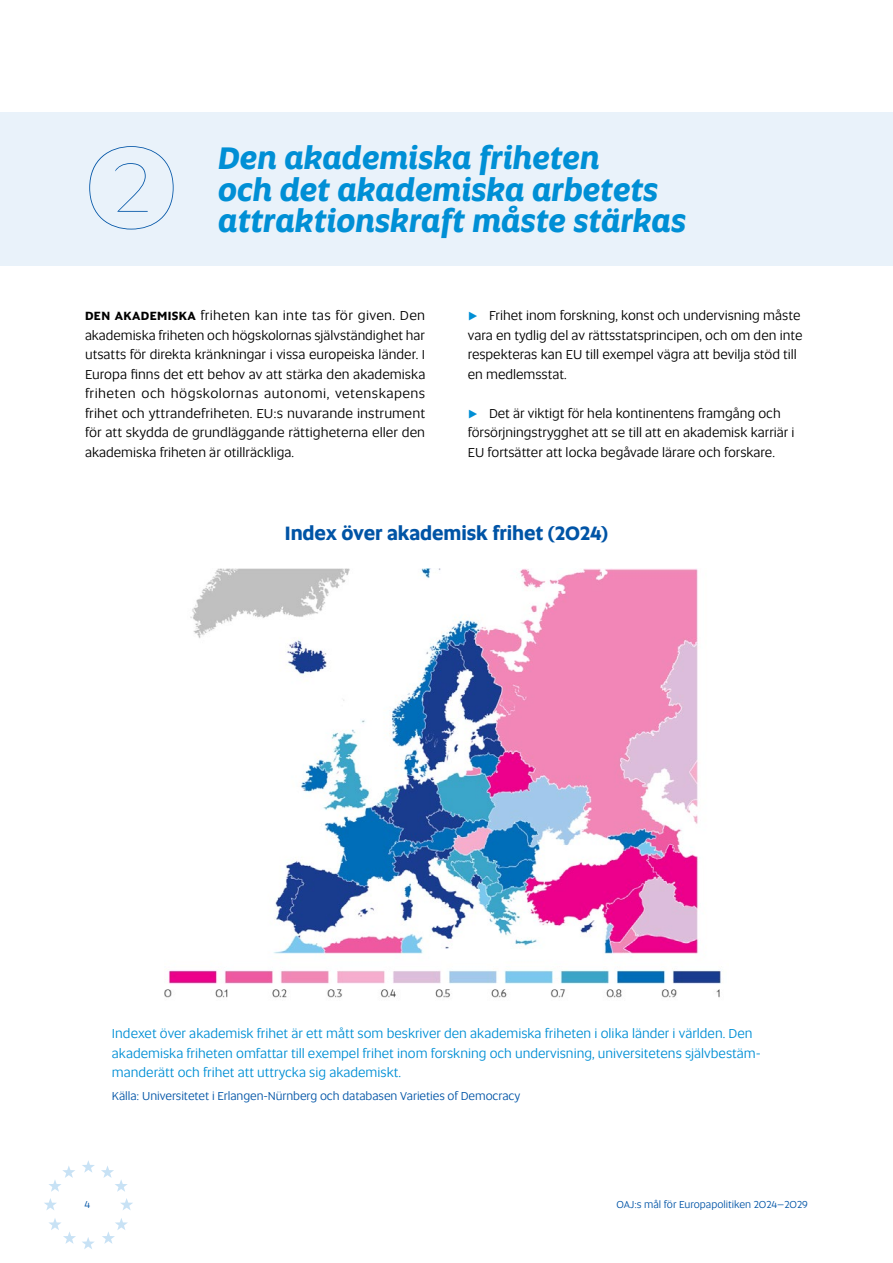
<style>
.page{position:relative;width:893px;height:1263px;background:#fff}
.page>*{position:absolute;margin:0;border:0;box-sizing:border-box;transform-origin:0 0}
.t1{font:100 105px "Altis";color:#0054a6}
.t2{font:italic 700 31.5px/31.5px "Altis";letter-spacing:-.005em;color:#008fd5}
.t3{font:700 19.5px "Altis";letter-spacing:-.005em;color:#0054a6}
.t4{font:13.5px/19.5px "Altis";color:#000}
.t5{font:13.5px/19.5px "Altis";color:#008fd5}
.t6{font:12px "Altis";letter-spacing:-.005em;color:#0054a6}
.t7{font:10.5px "Altis";color:#0054a6}
.s1{font-weight:700;font-size:12px}
.s2{font-weight:700;color:#008fd5}
</style>
<div class="page">
<svg style="left:82px;top:1160px;width:13px;height:13px"></svg>
<svg style="left:101px;top:1166px;width:27px;height:26px"></svg>
<svg style="left:49px;top:1166px;width:26px;height:26px"></svg>
<svg style="left:120px;top:1198px;width:13px;height:12px"></svg>
<svg style="left:44px;top:1198px;width:13px;height:12px"></svg>
<svg style="left:102px;top:1218px;width:26px;height:26px"></svg>
<svg style="left:49px;top:1218px;width:27px;height:26px"></svg>
<svg style="left:82px;top:1237px;width:13px;height:12px"></svg>
<div style="left:0;top:113px;width:893px;height:153px;background:#e9f2fa"></div>
<img style="left:165px;top:569px;width:556px;height:429px">
<h1 class="t1" style="left:85px;top:121px;width:96px">②</h1>
<h2 class="t2" style="left:218px;top:141px;width:469px">Den akademiska friheten<br>och det akademiska arbetets attraktionskraft måste stärkas</h2>
<p class="t4" style="left:85px;top:305px;width:342px;text-align:justify"><span class="s1">DEN AKADEMISKA</span> friheten kan inte tas för given. Den akademiska friheten och högskolornas självständighet har utsatts för direkta kränkningar i vissa europeiska länder. I Europa finns det ett behov av att stärka den akademiska friheten och högskolornas autonomi, vetenskapens frihet och yttrandefriheten. EU:s nuvarande instrument för att skydda de grundläggande rättigheterna eller den akademiska friheten är otillräckliga.</p>
<p class="t4" style="left:468px;top:305px;width:336px"><span class="s2">⊲</span> Frihet inom forskning, konst och undervisning måste vara en tydlig del av rättsstatsprincipen, och om den inte respekteras kan EU till exempel vägra att bevilja stöd till en medlemsstat.</p>
<p class="t4" style="left:468px;top:403px;width:328px"><span class="s2">⊲</span> Det är viktigt för hela kontinentens framgång och försörjningstrygghet att se till att en akademisk karriär i<br>EU fortsätter att locka begåvade lärare och forskare.</p>
<h3 class="t3" style="left:285px;top:519px;width:324px">Index över akademisk frihet (2024)</h3>
<p class="t5" style="left:112px;top:1023px;width:650px">Indexet över akademisk frihet är ett mått som beskriver den akademiska friheten i olika länder i världen. Den akademiska friheten omfattar till exempel frihet inom forskning och undervisning, universitetens självbestäm&shy;manderätt och frihet att uttrycka sig akademiskt.</p>
<p class="t6" style="left:112px;top:1087px;width:410px">Källa: Universitetet i Erlangen-Nürnberg och databasen Varieties of Democracy</p>
<p class="t7" style="left:85px;top:1197px;width:7px">4</p>
<p class="t7" style="left:617px;top:1197px;width:193px">OAJ:s mål för Europapolitiken 2024–2029</p>
</div>
